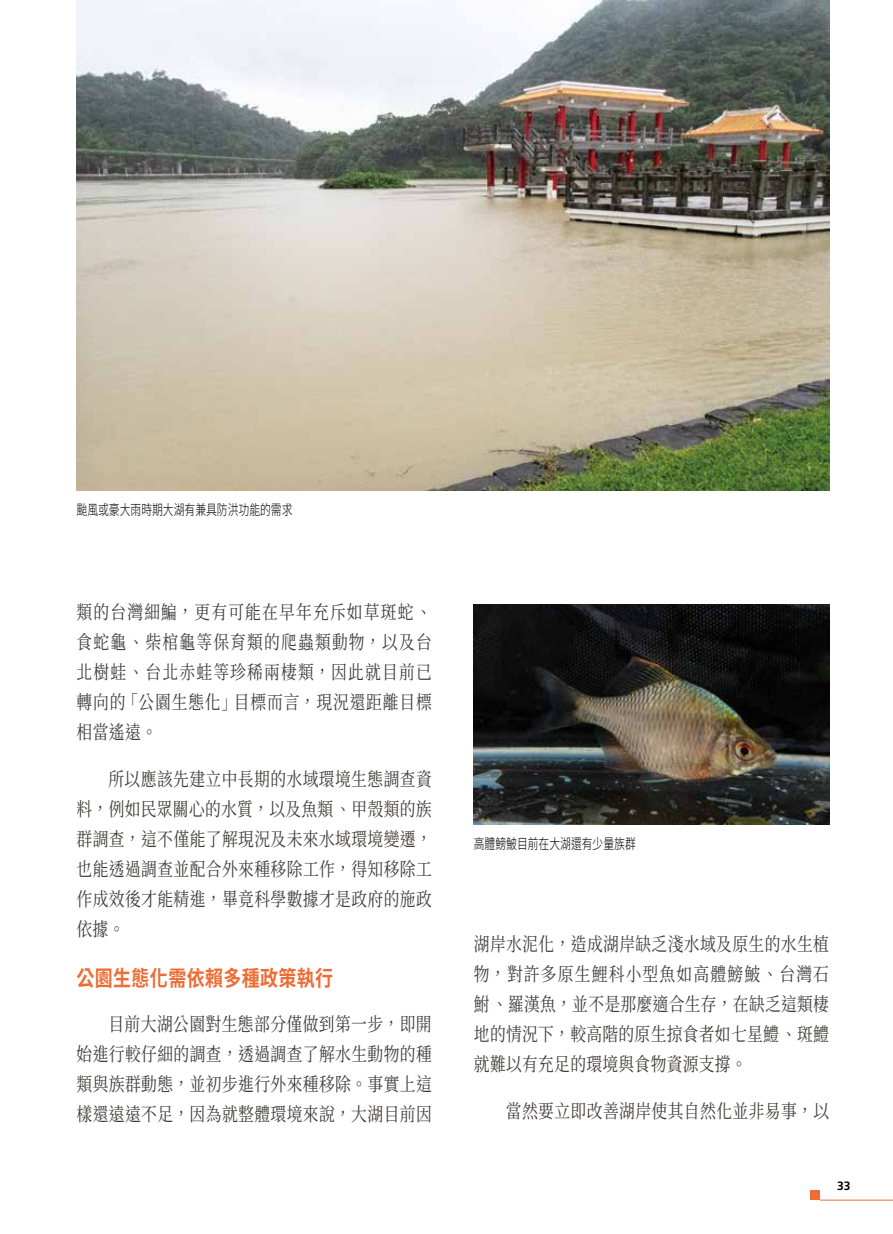
<style>
.page{position:relative;width:893px;height:1234px;background:#fff}
.page>*{position:absolute;margin:0;border:0;box-sizing:border-box;transform-origin:0 0}
.t1{font:700 21.6px "Source Han Sans TW";letter-spacing:.02em;color:#ed6d34;scale:.83 1}
.t2{font:18.9px/30px "Source Han Serif TC";letter-spacing:.025em;color:#3e3a39;text-align:justify;scale:.83 1}
.t3{font:300 14.4px "Source Han Sans TW";color:#000;scale:.75 1}
.t4{font:700 12px "Frutiger LT Com";color:#000}
</style>
<div class="page">
<hr style="left:820px;top:1199px;width:73px;height:1px;background:#ed6d34">
<div style="left:810px;top:1190px;width:10px;height:9px;background:#ed6d34"></div>
<img style="left:474px;top:604px;width:355px;height:220px">
<img style="left:77px;top:0;width:752px;height:490px">
<p class="t3" style="left:77px;top:501px;width:290px">颱風或豪大雨時期大湖有兼具防洪功能的需求</p>
<p class="t2" style="left:77px;top:597px;width:430px">類的台灣細鯿，更有可能在早年充斥如草斑蛇、食蛇龜、柴棺龜等保育類的爬蟲類動物，以及台北樹蛙、台北赤蛙等珍稀兩棲類，因此就目前已轉向的「公園生態化」目標而言，現況還距離目標相當遙遠。</p>
<p class="t2" style="left:77px;top:764px;width:430px;text-indent:32px">所以應該先建立中長期的水域環境生態調查資料，例如民眾關心的水質，以及魚類、甲殼類的族群調查，這不僅能了解現況及未來水域環境變遷，也能透過調查並配合外來種移除工作，得知移除工作成效後才能精進，畢竟科學數據才是政府的施政依據。</p>
<p class="t1" style="left:77px;top:965px;width:311px">公園生態化需依賴多種政策執行</p>
<p class="t2" style="left:77px;top:1008px;width:430px;text-indent:32px">目前大湖公園對生態部分僅做到第一步，即開始進行較仔細的調查，透過調查了解水生動物的種類與族群動態，並初步進行外來種移除。事實上這樣還遠遠不足，因為就整體環境來說，大湖目前因</p>
<p class="t3" style="left:474px;top:835px;width:217px">高體鰟鮍目前在大湖還有少量族群</p>
<p class="t2" style="left:474px;top:929px;width:429px">湖岸水泥化，造成湖岸缺乏淺水域及原生的水生植物，對許多原生鯉科小型魚如高體鰟鮍、台灣石鮒、羅漢魚，並不是那麼適合生存，在缺乏這類棲地的情況下，較高階的原生掠食者如七星鱧、斑鱧就難以有充足的環境與食物資源支撐。</p>
<p class="t2" style="left:506px;top:1096px;width:391px">當然要立即改善湖岸使其自然化並非易事，以</p>
<p class="t4" style="left:837px;top:1178px;width:15px">33</p>
</div>
